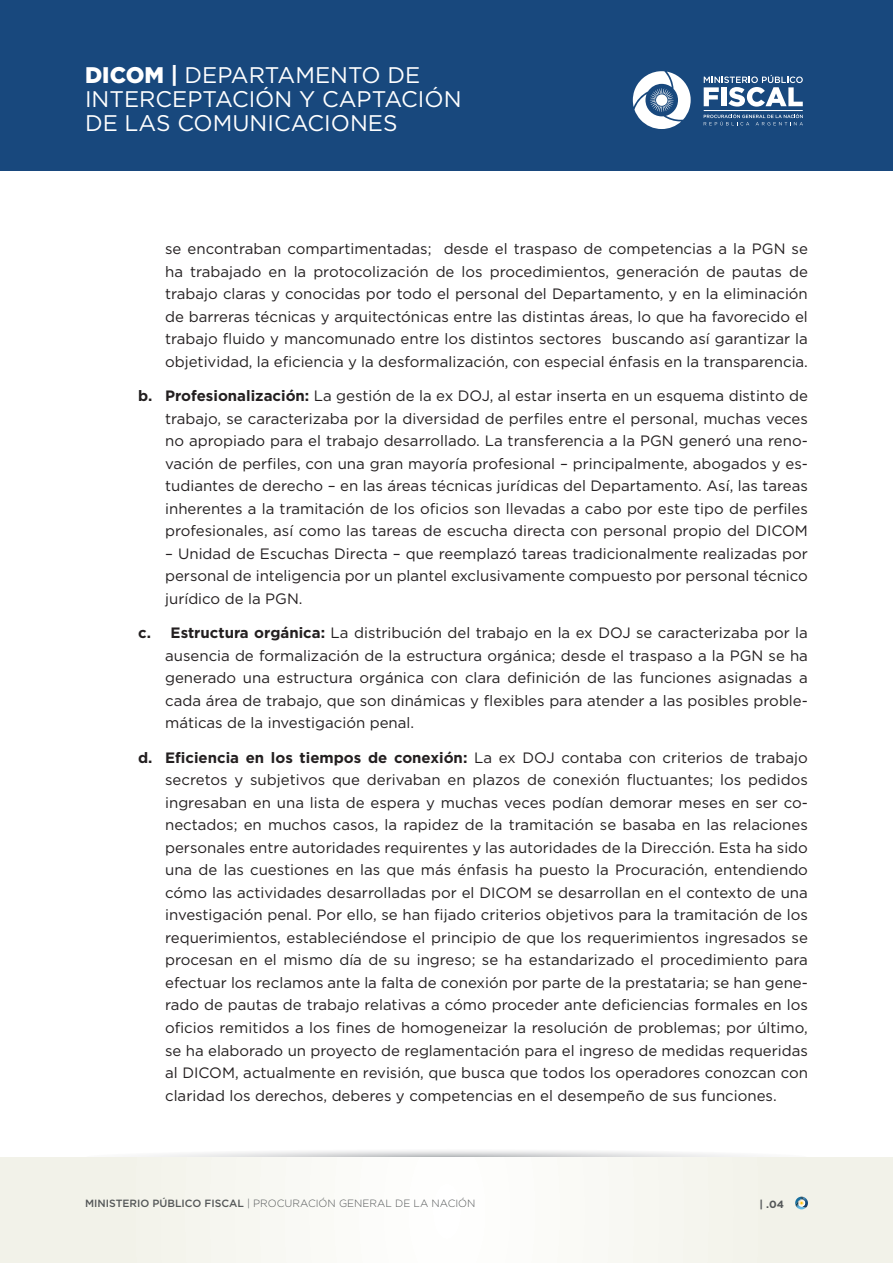
<style>
.page{position:relative;width:893px;height:1263px;background:#fff}
.page>*{position:absolute;margin:0;border:0;box-sizing:border-box;transform-origin:0 0}
.t1{font:22.65px/24.2px "Gotham";color:#fff}
.t2{font:15px/22.5px "Gotham";color:#231f20;text-align:justify}
.t3{font:300 10.5px "Gotham";color:#545758}
.t4{font:700 10.5px "Gotham";color:#555859}
.s1{font-weight:900}
.s2{font-weight:700}
.s3{font-weight:500}
</style>
<div class="page">
<div style="left:0;top:0;width:893px;height:170px;background:#18487d"></div>
<svg style="left:633px;top:71px;width:58px;height:58px"></svg>
<div style="left:656px;top:94px;width:11px;height:12px;background:#fff;border-radius:50%"></div>
<hr style="left:704px;top:110px;width:99px;height:1px;background:#fff">
<svg style="left:704px;top:114px;width:99px;height:11px"></svg>
<svg style="left:704px;top:75px;width:99px;height:32px"></svg>
<svg style="left:87px;top:1151px;width:719px;height:7px"></svg>
<div style="left:0;top:1158px;width:893px;height:105px;background:linear-gradient(to right,#f7f7f1,#f7f7f1)"></div>
<svg style="left:795px;top:1197px;width:13px;height:12px"></svg>
<h1 class="t1" style="left:85px;top:62px;width:378px"><span class="s1">DICOM</span> <span class="s2">|</span> DEPARTAMENTO DE<br>INTERCEPTACIÓN Y CAPTACIÓN<br>DE LAS COMUNICACIONES</h1>
<p class="t2" style="left:165px;top:237px;width:644px">se encontraban compartimentadas; desde el traspaso de competencias a la PGN se ha trabajado en la protocolización de los procedimientos, generación de pautas de trabajo claras y conocidas por todo el personal del Departamento, y en la eliminación de barreras técnicas y arquitectónicas entre las distintas áreas, lo que ha favorecido el trabajo fluido y mancomunado entre los distintos sectores buscando así garantizar la objetividad, la eficiencia y la desformalización, con especial énfasis en la transparencia.</p>
<p class="t2" style="left:165px;top:384px;width:644px;text-indent:-27px"><span class="s2">b. Profesionalización:</span> La gestión de la ex DOJ, al estar inserta en un esquema distinto de trabajo, se caracterizaba por la diversidad de perfiles entre el personal, muchas veces no apropiado para el trabajo desarrollado. La transferencia a la PGN generó una reno&shy;vación de perfiles, con una gran mayoría profesional – principalmente, abogados y es&shy;tudiantes de derecho – en las áreas técnicas jurídicas del Departamento. Así, las tareas inherentes a la tramitación de los oficios son llevadas a cabo por este tipo de perfiles profesionales, así como las tareas de escucha directa con personal propio del DICOM</p>
<p class="t2" style="left:165px;top:542px;width:644px">– Unidad de Escuchas Directa – que reemplazó tareas tradicionalmente realizadas por personal de inteligencia por un plantel exclusivamente compuesto por personal técnico jurídico de la PGN.</p>
<p class="t2" style="left:165px;top:621px;width:644px;text-indent:-27px"><span class="s2">c. Estructura orgánica:</span> La distribución del trabajo en la ex DOJ se caracterizaba por la ausencia de formalización de la estructura orgánica; desde el traspaso a la PGN se ha generado una estructura orgánica con clara definición de las funciones asignadas a cada área de trabajo, que son dinámicas y flexibles para atender a las posibles proble&shy;máticas de la investigación penal.</p>
<p class="t2" style="left:165px;top:746px;width:644px;text-indent:-27px"><span class="s2">d. Eficiencia en los tiempos de conexión:</span> La ex DOJ contaba con criterios de trabajo secretos y subjetivos que derivaban en plazos de conexión fluctuantes; los pedidos ingresaban en una lista de espera y muchas veces podían demorar meses en ser co&shy;nectados; en muchos casos, la rapidez de la tramitación se basaba en las relaciones personales entre autoridades requirentes y las autoridades de la Dirección. Esta ha sido una de las cuestiones en las que más énfasis ha puesto la Procuración, entendiendo cómo las actividades desarrolladas por el DICOM se desarrollan en el contexto de una investigación penal. Por ello, se han fijado criterios objetivos para la tramitación de los requerimientos, estableciéndose el principio de que los requerimientos ingresados se procesan en el mismo día de su ingreso; se ha estandarizado el procedimiento para efectuar los reclamos ante la falta de conexión por parte de la prestataria; se han gene&shy;rado de pautas de trabajo relativas a cómo proceder ante deficiencias formales en los oficios remitidos a los fines de homogeneizar la resolución de problemas; por último, se ha elaborado un proyecto de reglamentación para el ingreso de medidas requeridas al DICOM, actualmente en revisión, que busca que todos los operadores conozcan con claridad los derechos, deberes y competencias en el desempeño de sus funciones.</p>
<p class="t3" style="left:85px;top:1197px;width:392px"><span class="s3">MINISTERIO PÚBLICO FISCAL</span> | PROCURACIÓN GENERAL DE LA NACIÓN</p>
<p class="t4" style="left:759px;top:1197px;width:26px">| .04</p>
</div>
